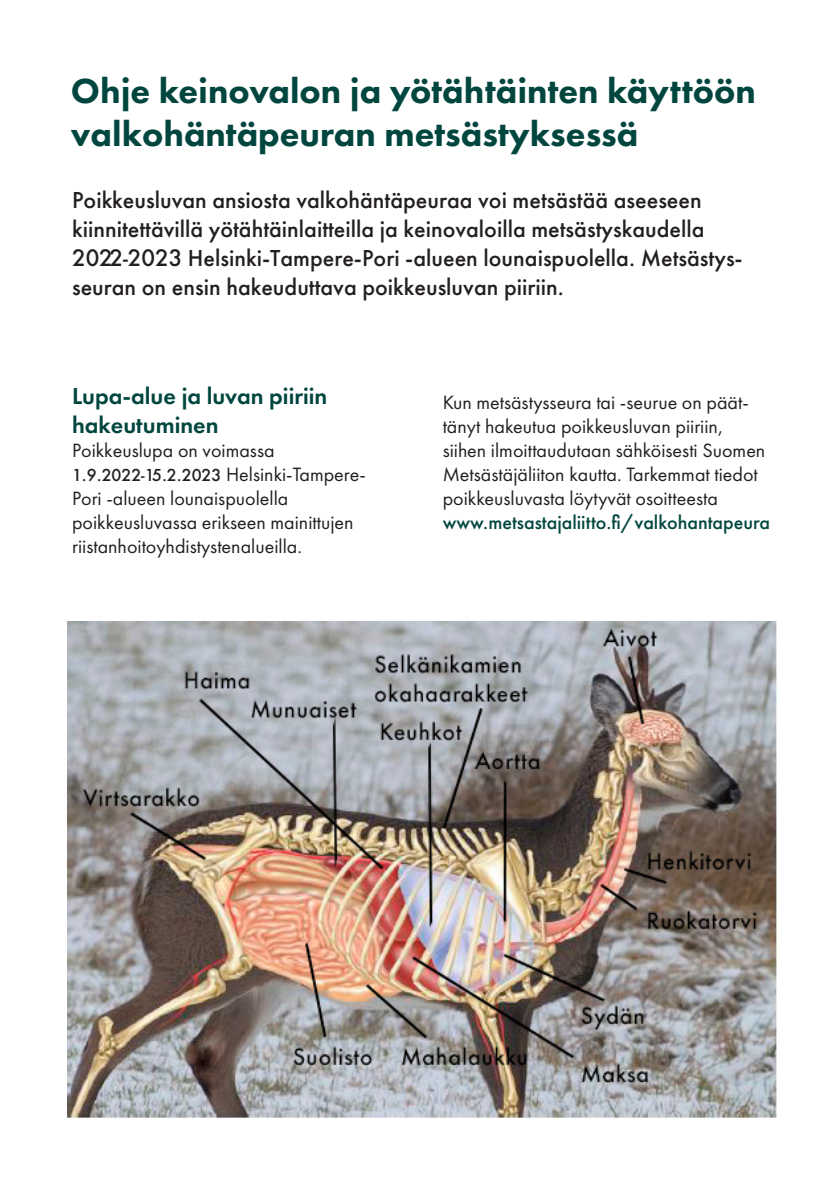
<style>
.page{position:relative;width:840px;height:1191px;background:#fff}
.page>*{position:absolute;margin:0;border:0;box-sizing:border-box;transform-origin:0 0}
.t1{font:800 36px/43.2px "Futura PT";color:#00463f}
.t2{font:500 24px/28.8px "Futura PT";color:#231f20}
.t3{font:600 24px/28.8px "Futura PT";color:#00463f}
.t4{font:20px/24px "Futura PT";color:#231f20}
.t5{font:500 16px "Futura";color:#231f20}
.s1{font-family:"Futura";font-size:22px}
.s2{font-family:"Futura PT";font-weight:400;font-size:20px}
.s3{font-weight:500;color:#00463f}
</style>
<div class="page">
<img style="left:68px;top:621px;width:710px;height:498px">
<p class="t1" style="left:71px;top:68px;width:686px">Ohje keinovalon ja yötähtäinten käyttöön valkohäntäpeuran metsästyksessä</p>
<p class="t2" style="left:72px;top:186px;width:672px">Poikkeusluvan ansiosta valkohäntäpeuraa voi metsästää aseeseen kiinnitettävillä yötähtäinlaitteilla ja keinovaloilla metsästyskaudella <span class="s1">2022-2023</span> Helsinki-Tampere-Pori -alueen lounaispuolella. Metsästys&shy;seuran on ensin hakeuduttava poikkeusluvan piiriin.</p>
<p class="t3" style="left:72px;top:381px;width:256px">Lupa-alue ja luvan piiriin hakeutuminen</p>
<p class="t4" style="left:72px;top:438px;width:204px">Poikkeuslupa on voimassa</p>
<p class="t5" style="left:72px;top:464px;width:295px">1.9.2022-15.2.2023 <span class="s2">Helsinki-Tampere-</span></p>
<p class="t4" style="left:72px;top:486px;width:283px">Pori -alueen lounaispuolella poikkeusluvassa erikseen mainittujen riistanhoitoyhdistystenalueilla.</p>
<p class="t4" style="left:442px;top:390px;width:328px">Kun metsästysseura tai -seurue on päät&shy;tänyt hakeutua poikkeusluvan piiriin, siihen ilmoittaudutaan sähköisesti Suomen Metsästäjäliiton kautta. Tarkemmat tiedot poikkeusluvasta löytyvät osoitteesta <span class="s3">www.metsastajaliitto.fi/valkohantapeura</span></p>
</div>
